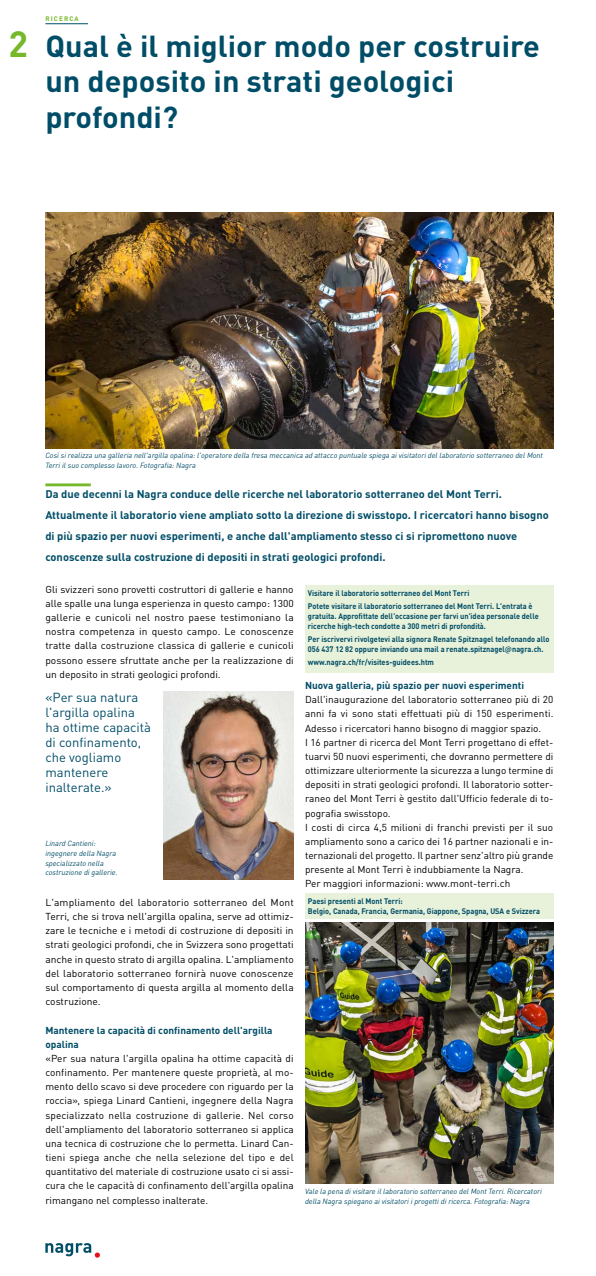
<style>
.page{position:relative;width:596px;height:1276px;background:#fff}
.page>*{position:absolute;margin:0;border:0;box-sizing:border-box;transform-origin:0 0}
.t1{font:700 36px "DINOT";color:#76b82a}
.t2{font:700 30px/35.4px "DINOT";color:#004d67}
.t3{font:13px/15px "DINOT";color:#004d67}
.t4{font:700 11px/21.3px "DINOT";color:#004d67}
.t5{font:10px/14.2px "DINOT";color:#000;text-align:justify}
.t6{font:700 10px/14.2px "DINOT";color:#004d67}
.t7{font:700 8px/10px "DINOT";color:#004d67;scale:.92 1}
.t8{font:italic 7.5px/9.9px "DINOT";color:#004d67}
.t9{font:700 6.5px "DINOT";letter-spacing:.175em;color:#76b82a}
.s1{font-weight:500}
</style>
<div class="page">
<hr style="left:45px;top:483px;width:46px;height:3px;background:#76b82a">
<img style="left:45px;top:213px;width:508px;height:235px">
<hr style="left:45px;top:23px;width:43px;height:1px;background:#004d67">
<div style="left:305px;top:893px;width:248px;height:25px;background:#e8f1da"></div>
<div style="left:305px;top:585px;width:248px;height:88px;background:#e8f1da"></div>
<img style="left:164px;top:692px;width:129px;height:187px">
<img style="left:305px;top:923px;width:248px;height:260px">
<svg style="left:45px;top:1243px;width:55px;height:14px"></svg>
<h1 class="t1" style="left:9px;top:16px;width:21px">2</h1>
<p class="t9" style="left:45px;top:14px;width:35px">RICERCA</p>
<h2 class="t2" style="left:45px;top:25px;width:495px">Qual è il miglior modo per costruire un deposito in strati geologici profondi?</h2>
<p class="t8" style="left:45px;top:450px;width:499px">Così si realizza una galleria nell'argilla opalina: l'operatore della fresa meccanica ad attacco puntuale spiega ai visitatori del laboratorio sotterraneo del Mont<br>Terri il suo complesso lavoro. Fotografia: Nagra</p>
<p class="t4" style="left:45px;top:482px;width:504px">Da due decenni la Nagra conduce delle ricerche nel laboratorio sotterraneo del Mont Terri.<br>Attualmente il laboratorio viene ampliato sotto la direzione di swisstopo. I ricercatori hanno bisogno di più spazio per nuovi esperimenti, e anche dall'ampliamento stesso ci si ripromettono nuove conoscenze sulla costruzione di depositi in strati geologici profondi.</p>
<p class="t5" style="left:45px;top:581px;width:250px">Gli svizzeri sono provetti costruttori di gallerie e hanno alle spalle una lunga esperienza in questo campo: 1300 gallerie e cunicoli nel nostro paese testimoniano la nostra competenza in questo campo. Le conoscenze tratte dalla costruzione classica di gallerie e cunicoli possono essere sfruttate anche per la realizzazione di un deposito in strati geologici profondi.</p>
<p class="t7" style="left:308px;top:586px;width:245px;line-height:12.8px">Visitare il laboratorio sotterraneo del Mont Terri<br>Potete visitare il laboratorio sotterraneo del Mont Terri. L'entrata è</p>
<p class="t7" style="left:308px;top:610px;width:252px">gratuita. Approfittate dell'occasione per farvi un'idea personale delle ricerche high-tech condotte a 300 metri di profondità.</p>
<p class="t7" style="left:308px;top:633px;width:264px">Per iscrivervi rivolgetevi alla signora Renate Spitznagel telefonando allo<br>056 437 12 82 oppure inviando una mail a renate.spitznagel<span class="s1">@</span>nagra.ch.</p>
<p class="t7" style="left:308px;top:656px;width:138px">www.nagra.ch/fr/visites-guidees.htm</p>
<p class="t6" style="left:305px;top:677px;width:220px">Nuova galleria, più spazio per nuovi esperimenti</p>
<p class="t5" style="left:305px;top:691px;width:250px;text-align:left">Dall'inaugurazione del laboratorio sotterraneo più di 20 anni fa vi sono stati effettuati più di 150 esperimenti.<br>Adesso i ricercatori hanno bisogno di maggior spazio.<br>I 16 partner di ricerca del Mont Terri progettano di effet&shy;tuarvi 50 nuovi esperimenti, che dovranno permettere di ottimizzare ulteriormente la sicurezza a lungo termine di depositi in strati geologici profondi. Il laboratorio sotter&shy;raneo del Mont Terri è gestito dall'Ufficio federale di to&shy;pografia swisstopo.<br>I costi di circa 4,5 milioni di franchi previsti per il suo ampliamento sono a carico dei 16 partner nazionali e in&shy;ternazionali del progetto. Il partner senz'altro più grande presente al Mont Terri è indubbiamente la Nagra.<br>Per maggiori informazioni: www.mont-terri.ch</p>
<h3 class="t3" style="left:45px;top:688px;width:107px">«Per sua natura l'argilla opalina ha ottime capacità di confinamento, che vogliamo mantenere inalterate.»</h3>
<p class="t8" style="left:45px;top:837px;width:74px">Linard Cantieni: ingegnere della Nagra specializzato nella costruzione di gallerie.</p>
<p class="t5" style="left:45px;top:894px;width:250px">L'ampliamento del laboratorio sotterraneo del Mont Terri, che si trova nell'argilla opalina, serve ad ottimiz&shy;zare le tecniche e i metodi di costruzione di depositi in strati geologici profondi, che in Svizzera sono progettati anche in questo strato di argilla opalina. L'ampliamento del laboratorio sotterraneo fornirà nuove conoscenze sul comportamento di questa argilla al momento della costruzione.</p>
<p class="t6" style="left:45px;top:1022px;width:228px">Mantenere la capacità di confinamento dell'argilla opalina</p>
<p class="t5" style="left:45px;top:1050px;width:250px">«Per sua natura l'argilla opalina ha ottime capacità di confinamento. Per mantenere queste proprietà, al mo&shy;mento dello scavo si deve procedere con riguardo per la roccia», spiega Linard Cantieni, ingegnere della Nagra specializzato nella costruzione di gallerie. Nel corso dell'ampliamento del laboratorio sotterraneo si applica una tecnica di costruzione che lo permetta. Linard Can&shy;tieni spiega anche che nella selezione del tipo e del quantitativo del materiale di costruzione usato ci si assi&shy;cura che le capacità di confinamento dell'argilla opalina rimangano nel complesso inalterate.</p>
<p class="t7" style="left:308px;top:895px;width:254px">Paesi presenti al Mont Terri:<br>Belgio, Canada, Francia, Germania, Giappone, Spagna, USA e Svizzera</p>
<p class="t8" style="left:305px;top:1186px;width:238px">Vale la pena di visitare il laboratorio sotterraneo del Mont Terri. Ricercatori della Nagra spiegano ai visitatori i progetti di ricerca. Fotografia: Nagra</p>
</div>
